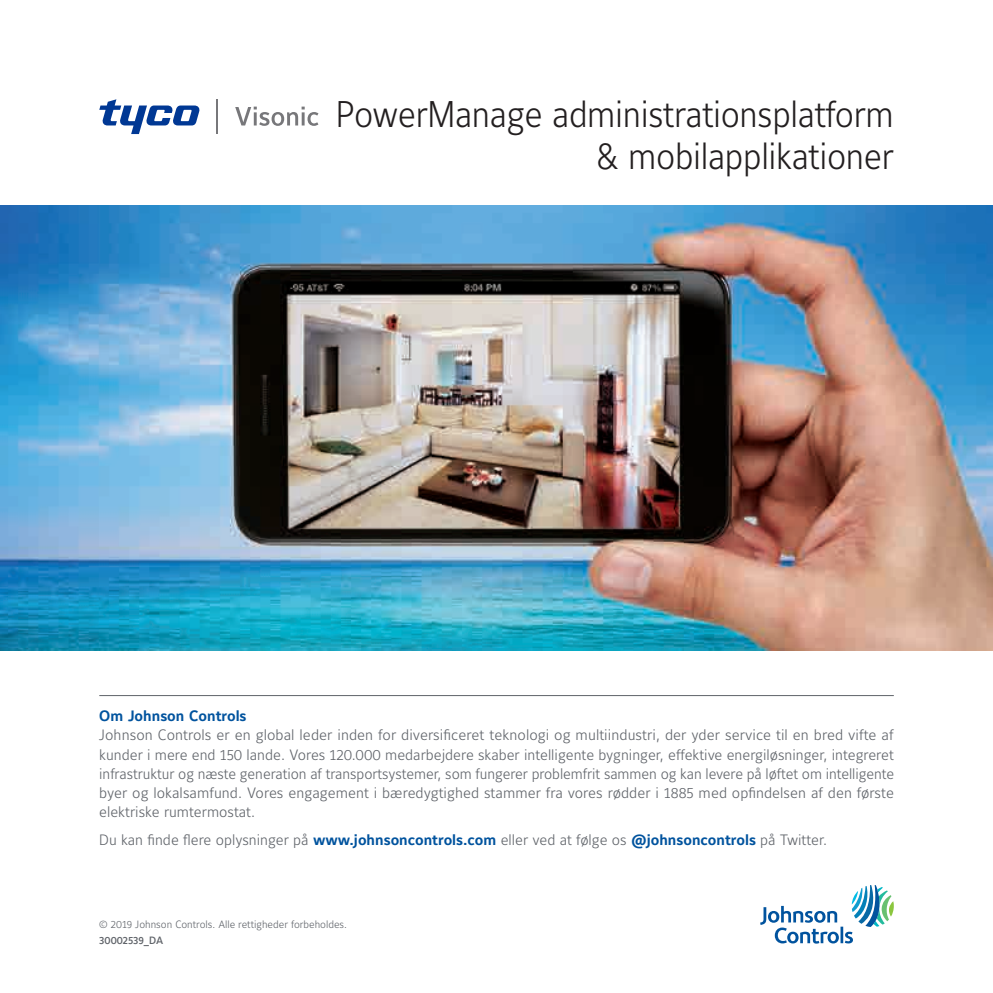
<style>
.page{position:relative;width:993px;height:993px;background:#fff}
.page>*{position:absolute;margin:0;border:0;box-sizing:border-box;transform-origin:0 0}
.t1{font:300 36.75px/42px "Maurea Jci Lf ML";letter-spacing:-.01em;color:#231f20;text-align:right;scale:.94 1}
.t2{font:300 14.88px/19.2px "Maurea Jci Lf ML";color:#5f6369;text-align:justify}
.t3{font:700 14.88px "Maurea Jci Lf ML";color:#01539e}
.t4{font:300 10.5px "Maurea Jci Lf ML";color:#5f6369}
.t5{font:500 10.5px "Maurea Jci Lf ML";color:#5f6369}
.s1{font-weight:700;color:#01539e}
</style>
<div class="page">
<img style="left:0;top:205px;width:992px;height:445px">
<svg style="left:760px;top:885px;width:133px;height:58px"></svg>
<hr style="left:99px;top:694px;width:794px;height:1px;background:#5f6369">
<svg style="left:99px;top:99px;width:101px;height:35px"></svg>
<hr style="left:217px;top:99px;width:1px;height:35px;background:#77777a">
<svg style="left:235px;top:107px;width:83px;height:19px"></svg>
<h1 class="t1" style="left:336px;top:92px;width:594px">PowerManage administrationsplatform &amp; mobilapplikationer</h1>
<p class="t3" style="left:99px;top:706px;width:149px">Om Johnson Controls</p>
<p class="t2" style="left:99px;top:725px;width:796px">Johnson Controls er en global leder inden for diversificeret teknologi og multiindustri, der yder service til en bred vifte af kunder i mere end 150 lande. Vores 120.000 medarbejdere skaber intelligente bygninger, effektive energiløsninger, integreret infrastruktur og næste generation af transportsystemer, som fungerer problemfrit sammen og kan levere på løftet om intelligente byer og lokalsamfund. Vores engagement i bæredygtighed stammer fra vores rødder i 1885 med opfindelsen af den første elektriske rumtermostat.</p>
<p class="t2" style="left:99px;top:829px;width:729px">Du kan finde flere oplysninger på <span class="s1">www.johnsoncontrols.com</span> eller ved at følge os <span class="s1">@johnsoncontrols</span> på Twitter.</p>
<p class="t4" style="left:99px;top:917px;width:249px">© 2019 Johnson Controls. Alle rettigheder forbeholdes.</p>
<p class="t5" style="left:99px;top:933px;width:65px">30002539_DA</p>
</div>
